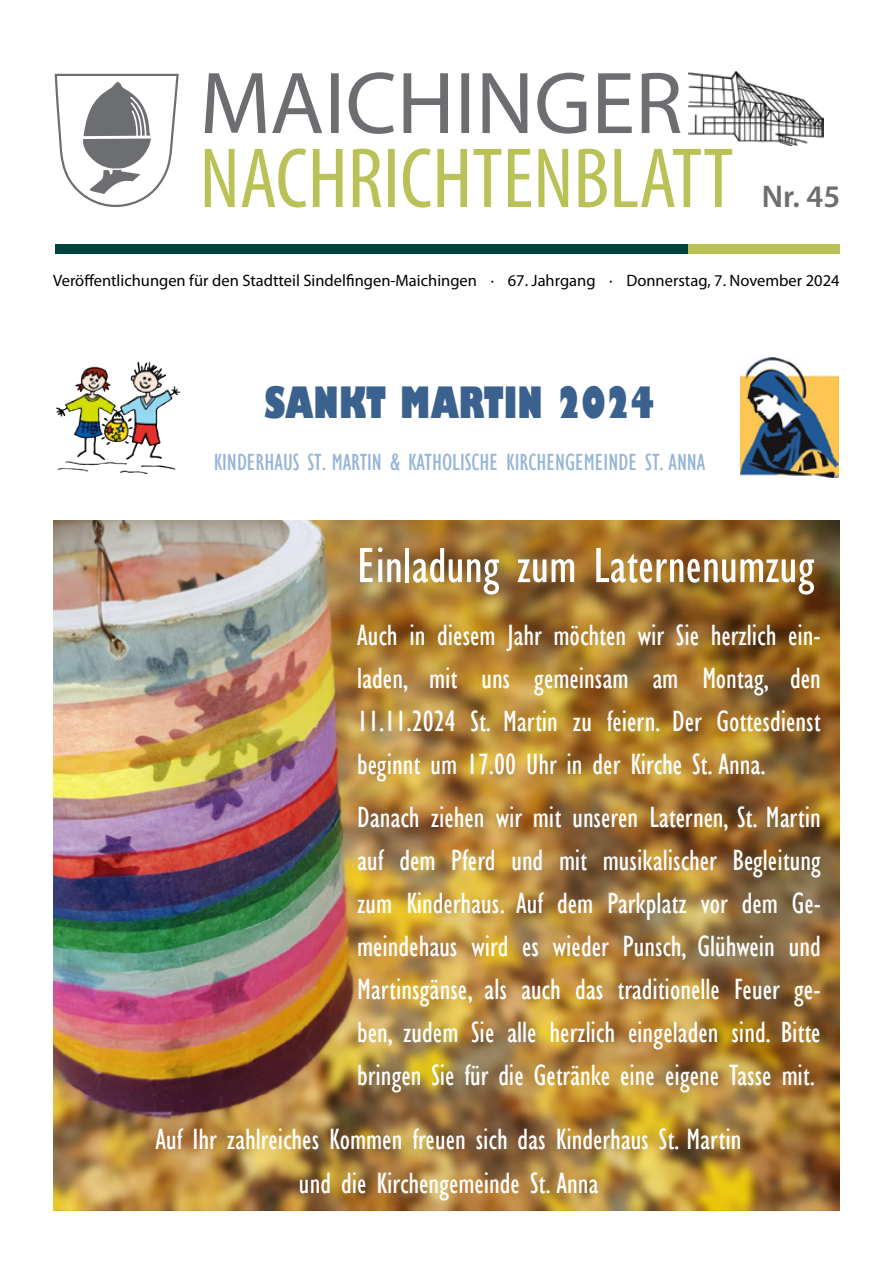
<style>
.page{position:relative;width:893px;height:1263px;background:#fff}
.page>*{position:absolute;margin:0;border:0;box-sizing:border-box;transform-origin:0 0}
.t1{font:condensed 51.15px "Gill Sans";color:#fff}
.t2{font:800 condensed 42px "Gill Sans";color:#3b618e}
.t3{font:600 31.5px "Myriad Pro";color:#6d6e71}
.t4{font:condensed 30.15px/43px "Gill Sans";color:#fff;text-align:justify}
.t5{font:condensed 24px "Gill Sans";color:#95b4d8}
.t6{font:16.5px "Myriad Pro";color:#000}
</style>
<div class="page">
<svg style="left:55px;top:74px;width:124px;height:133px"></svg>
<svg style="left:205px;top:73px;width:61px;height:60px"></svg>
<svg style="left:272px;top:73px;width:67px;height:60px"></svg>
<svg style="left:349px;top:72px;width:45px;height:62px"></svg>
<svg style="left:404px;top:73px;width:65px;height:60px"></svg>
<svg style="left:483px;top:73px;width:44px;height:60px"></svg>
<svg style="left:537px;top:73px;width:49px;height:61px"></svg>
<svg style="left:598px;top:73px;width:34px;height:60px"></svg>
<svg style="left:642px;top:73px;width:39px;height:60px"></svg>
<svg style="left:205px;top:149px;width:30px;height:58px"></svg>
<svg style="left:242px;top:148px;width:64px;height:60px"></svg>
<svg style="left:313px;top:149px;width:29px;height:58px"></svg>
<svg style="left:353px;top:149px;width:42px;height:58px"></svg>
<svg style="left:403px;top:148px;width:28px;height:60px"></svg>
<svg style="left:437px;top:149px;width:30px;height:58px"></svg>
<svg style="left:474px;top:149px;width:27px;height:58px"></svg>
<svg style="left:508px;top:149px;width:23px;height:58px"></svg>
<svg style="left:538px;top:149px;width:30px;height:58px"></svg>
<svg style="left:579px;top:149px;width:28px;height:58px"></svg>
<svg style="left:614px;top:149px;width:118px;height:58px"></svg>
<div style="left:55px;top:244px;width:634px;height:10px;background:#00423b"></div>
<div style="left:689px;top:244px;width:151px;height:10px;background:#bac157"></div>
<img style="left:689px;top:71px;width:135px;height:74px">
<img style="left:740px;top:358px;width:98px;height:119px">
<img style="left:56px;top:362px;width:123px;height:112px">
<img style="left:53px;top:520px;width:787px;height:691px">
<p class="t3" style="left:762px;top:176px;width:80px">Nr. 45</p>
<p class="t6" style="left:53px;top:270px;width:788px">Veröffentlichungen für den Stadtteil Sindelfingen-Maichingen · 67. Jahrgang · Donnerstag, 7. November 2024</p>
<p class="t2" style="left:264px;top:376px;width:392px">SANKT MARTIN 2024</p>
<p class="t5" style="left:214px;top:448px;width:493px">KINDERHAUS ST. MARTIN &amp; KATHOLISCHE KIRCHENGEMEINDE ST. ANNA</p>
<p class="t1" style="left:357px;top:535px;width:459px">Einladung zum Laternenumzug</p>
<p class="t4" style="left:357px;top:614px;width:465px">Auch in diesem Jahr möchten wir Sie herzlich ein&shy;laden, mit uns gemeinsam am Montag, den 11.11.2024 St. Martin zu feiern. Der Gottesdienst beginnt um 17.00 Uhr in der Kirche St. Anna.</p>
<p class="t4" style="left:357px;top:795px;width:465px">Danach ziehen wir mit unseren Laternen, St. Martin auf dem Pferd und mit musikalischer Begleitung zum Kinderhaus. Auf dem Parkplatz vor dem Ge&shy;meindehaus wird es wieder Punsch, Glühwein und Martinsgänse, als auch das traditionelle Feuer ge&shy;ben, zudem Sie alle herzlich eingeladen sind. Bitte bringen Sie für die Getränke eine eigene Tasse mit.</p>
<p class="t4" style="left:156px;top:1118px;width:587px;text-align:center">Auf Ihr zahlreiches Kommen freuen sich das Kinderhaus St. Martin und die Kirchengemeinde St. Anna</p>
</div>
